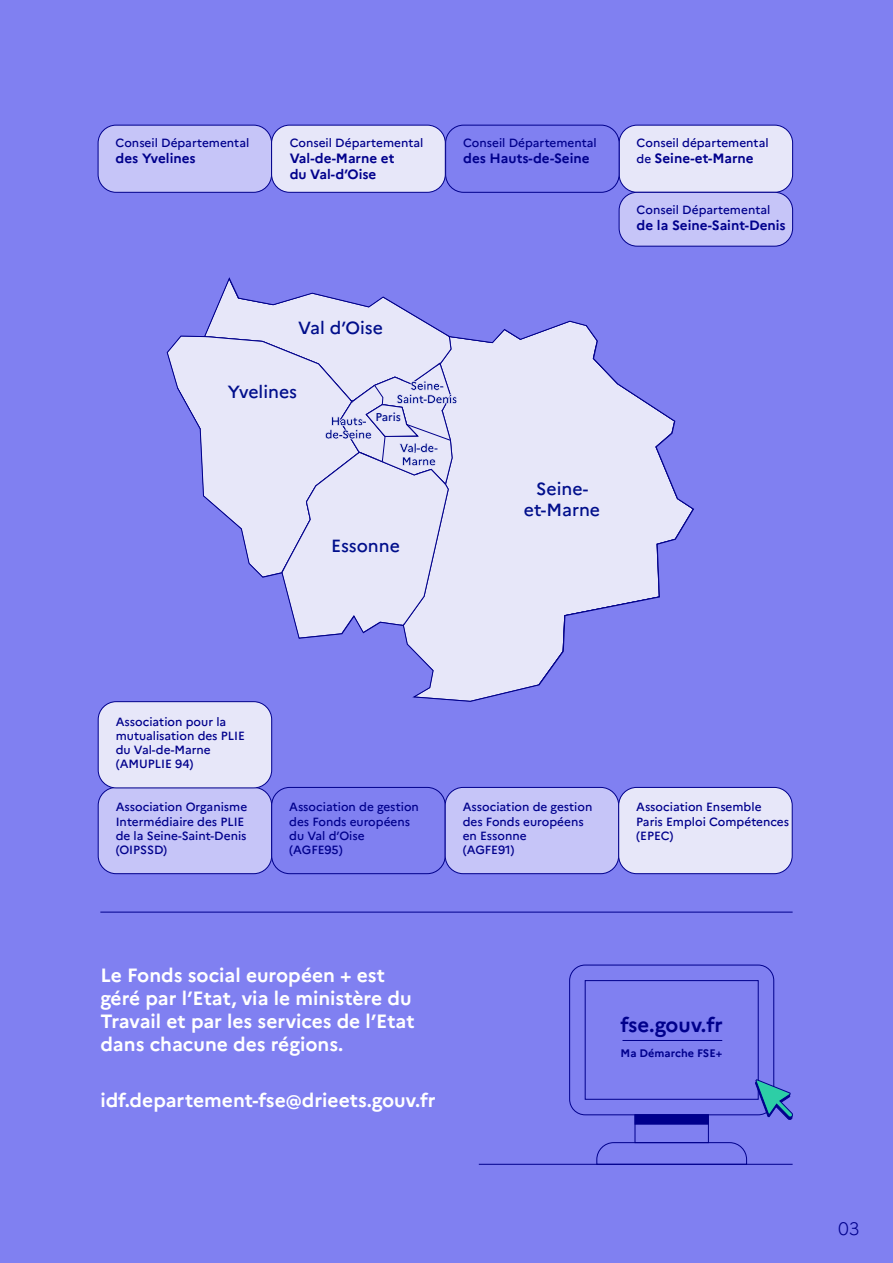
<style>
.page{position:relative;width:893px;height:1263px;background:#8080f1}
.page>*{position:absolute;margin:0;border:0;box-sizing:border-box;transform-origin:0 0}
.t1{font:700 20.4px "Marianne";letter-spacing:-.005em;color:#00008c}
.t2{font:700 19.2px/23.1px "Marianne";color:#fff}
.t3{font:300 18px "Marianne";color:#00008c}
.t4{font:500 17.55px/21.1px "Marianne";color:#000e8b;text-align:center}
.t5{font:700 13.5px/16.2px "Marianne";color:#00008c}
.t6{font:500 11.85px/14.2px "Marianne";color:#00008c}
.t7{font:500 11.4px "Marianne";letter-spacing:-.005em;color:#000e8b}
.t8{font:700 10.95px "Marianne";color:#00008c}
.s1{font-weight:500;font-size:11.85px}
</style>
<div class="page">
<hr style="left:479px;top:1164px;width:314px;height:1px;background:#00008c">
<hr style="left:100px;top:912px;width:693px;height:1px;background:#00008c">
<div style="left:569px;top:965px;width:205px;height:150px;border:1px solid #00008c;border-radius:16px"></div>
<div style="left:585px;top:980px;width:174px;height:120px;border:1px solid #00008c"></div>
<svg style="left:596px;top:1142px;width:151px;height:23px"></svg>
<div style="left:635px;top:1114px;width:74px;height:10px;background:#00008c"></div>
<svg style="left:755px;top:1078px;width:38px;height:42px"></svg>
<hr style="left:622px;top:1040px;width:100px;height:1px;background:#00008c">
<div style="left:98px;top:787px;width:174px;height:87px;background:#c6c5f8;border-radius:18px"></div>
<div style="left:98px;top:787px;width:174px;height:87px;border:1px solid #00008c;border-radius:18px"></div>
<div style="left:619px;top:125px;width:174px;height:67px;background:#e7e7f9;border-radius:18px"></div>
<div style="left:619px;top:125px;width:174px;height:68px;border:1px solid #00008c;border-radius:18px"></div>
<div style="left:98px;top:125px;width:174px;height:67px;background:#c6c5f8;border-radius:18px"></div>
<div style="left:98px;top:125px;width:174px;height:68px;border:1px solid #00008c;border-radius:18px"></div>
<div style="left:445px;top:125px;width:174px;height:68px;border:1px solid #00008c;border-radius:18px"></div>
<div style="left:272px;top:125px;width:173px;height:67px;background:#e7e7f9;border-radius:18px"></div>
<div style="left:271px;top:125px;width:175px;height:68px;border:1px solid #00008c;border-radius:18px"></div>
<div style="left:619px;top:192px;width:174px;height:54px;background:#c6c5f8;border-radius:18px"></div>
<div style="left:619px;top:192px;width:174px;height:55px;border:1px solid #00008c;border-radius:18px"></div>
<svg style="left:167px;top:278px;width:526px;height:423px"></svg>
<div style="left:271px;top:787px;width:175px;height:87px;border:1px solid #00008c;border-radius:18px"></div>
<div style="left:445px;top:787px;width:174px;height:87px;background:#c6c5f8;border-radius:18px"></div>
<div style="left:445px;top:787px;width:174px;height:87px;border:1px solid #00008c;border-radius:18px"></div>
<div style="left:619px;top:787px;width:173px;height:87px;background:#e7e7f9;border-radius:18px"></div>
<div style="left:618px;top:787px;width:175px;height:87px;border:1px solid #00008c;border-radius:18px"></div>
<div style="left:98px;top:702px;width:174px;height:86px;background:#e7e7f9;border-radius:18px"></div>
<div style="left:98px;top:701px;width:174px;height:87px;border:1px solid #00008c;border-radius:18px"></div>
<p class="t6" style="left:116px;top:135px;width:135px">Conseil Départemental</p>
<p class="t5" style="left:116px;top:150px;width:82px">des Yvelines</p>
<p class="t6" style="left:290px;top:135px;width:135px">Conseil Départemental</p>
<p class="t5" style="left:290px;top:150px;width:106px">Val-de-Marne et du Val-d’Oise</p>
<h3 class="t4" style="left:298px;top:317px;width:86px">Val d’Oise</h3>
<h3 class="t4" style="left:228px;top:381px;width:71px">Yvelines</h3>
<p class="t7" style="left:375px;top:410px;width:27px">Paris</p>
<h3 class="t4" style="left:331px;top:535px;width:70px">Essonne</h3>
<p class="t6" style="left:463px;top:135px;width:135px">Conseil Départemental</p>
<p class="t5" style="left:463px;top:150px;width:128px">des Hauts-de-Seine</p>
<p class="t6" style="left:637px;top:135px;width:133px">Conseil départemental</p>
<p class="t5" style="left:637px;top:150px;width:119px"><span class="s1">de</span> Seine-et-Marne</p>
<p class="t6" style="left:637px;top:202px;width:135px">Conseil Départemental</p>
<p class="t5" style="left:637px;top:217px;width:151px">de la Seine-Saint-Denis</p>
<h3 class="t4" style="left:524px;top:478px;width:78px">Seine&shy;et-Marne</h3>
<p class="t6" style="left:116px;top:714px;width:131px">Association pour la mutualisation des PLIE du Val-de-Marne (AMUPLIE 94)</p>
<p class="t6" style="left:116px;top:800px;width:133px">Association Organisme<br>Intermédiaire des PLIE de la Seine-Saint-Denis (OIPSSD)</p>
<p class="t6" style="left:289px;top:800px;width:131px">Association de gestion des Fonds européens du Val d’Oise (AGFE95)</p>
<p class="t6" style="left:463px;top:800px;width:131px">Association de gestion des Fonds européens en Essonne<br>(AGFE91)</p>
<p class="t6" style="left:636px;top:800px;width:154px">Association Ensemble<br>Paris Emploi Compétences (EPEC)</p>
<h2 class="t2" style="left:100px;top:964px;width:316px">Le Fonds social européen + est géré par l’Etat, via le ministère du<br>Travail et par les services de l’Etat dans chacune des régions.</h2>
<h2 class="t2" style="left:100px;top:1089px;width:337px">idf.departement-fse@drieets.gouv.fr</h2>
<h1 class="t1" style="left:620px;top:1012px;width:104px">fse.gouv.fr</h1>
<p class="t8" style="left:621px;top:1046px;width:103px">Ma Démarche FSE+</p>
<h3 class="t3" style="left:838px;top:1217px;width:23px">03</h3>
</div>
